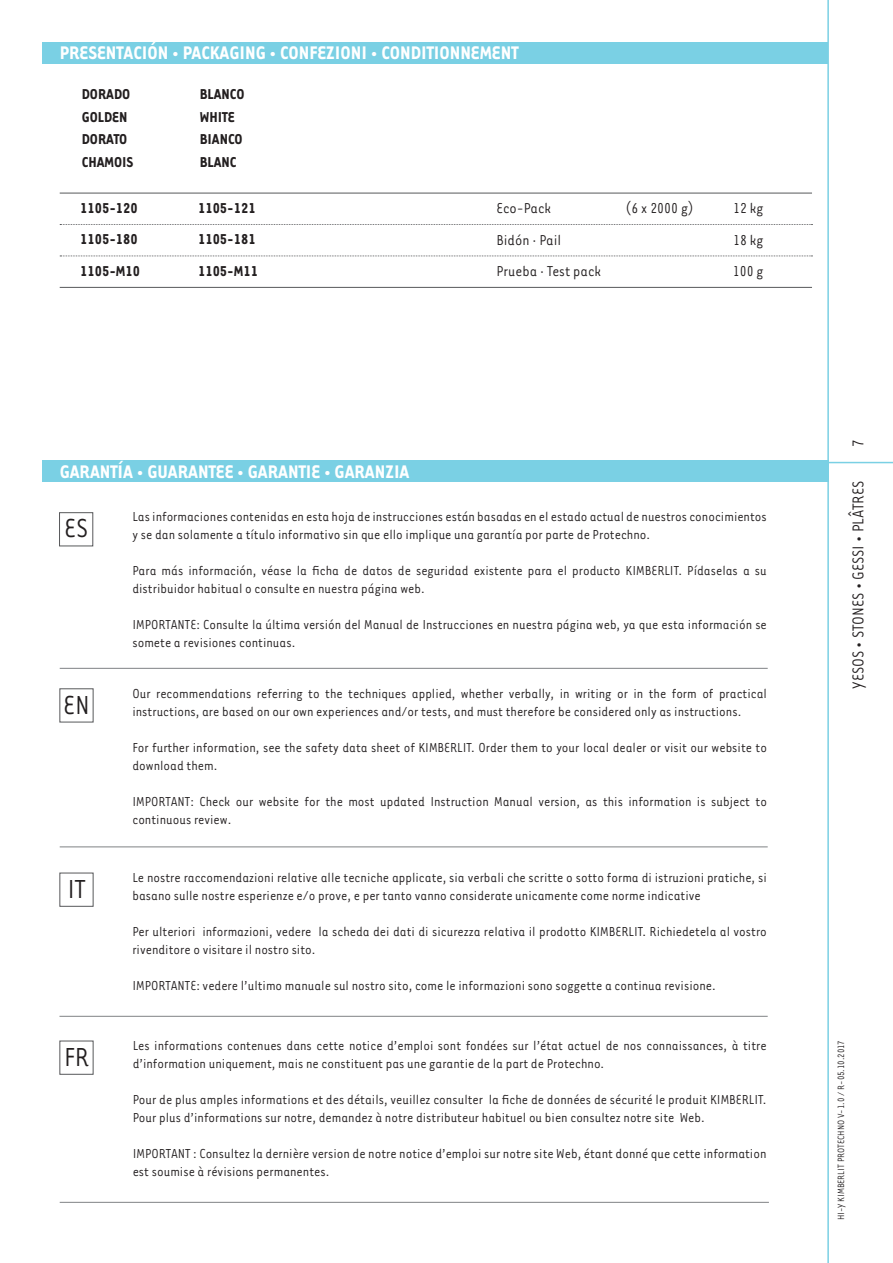
<style>
.page{position:relative;width:893px;height:1263px;background:#fff}
.page>*{position:absolute;margin:0;border:0;box-sizing:border-box;transform-origin:0 0}
.t1{font:30px "Tarzana Narrow";color:#231f20}
.t2{font:700 21px "Tarzana Narrow";color:#fff}
.t3{font:18px "Tarzana Narrow";color:#231f20}
.t4{font:700 16.5px "Tarzana Narrow";color:#231f20}
.t5{font:16.5px "Tarzana Narrow";color:#231f20}
.t6{font:15px/18px "Tarzana Narrow";color:#231f20}
.t7{font:10.5px "Tarzana Narrow";color:#231f20}
</style>
<div class="page">
<hr style="left:827px;top:0;width:2px;height:1263px;background:#7ad0e4">
<hr style="left:828px;top:462px;width:65px;height:1px;background:#7ad0e4">
<div style="left:43px;top:460px;width:786px;height:22px;background:#7ad0e4"></div>
<hr style="left:60px;top:668px;width:708px;height:1px;background:#808285">
<hr style="left:60px;top:846px;width:708px;height:1px;background:#808285">
<hr style="left:59px;top:1016px;width:709px;height:1px;background:#808285">
<hr style="left:60px;top:1202px;width:709px;height:1px;background:#808285">
<div style="left:59px;top:512px;width:34px;height:34px;border:1px solid #57585a"></div>
<div style="left:59px;top:688px;width:34px;height:34px;border:1px solid #57585a"></div>
<div style="left:59px;top:873px;width:34px;height:34px;border:1px solid #57585a"></div>
<div style="left:59px;top:1041px;width:34px;height:34px;border:1px solid #57585a"></div>
<div style="left:43px;top:43px;width:785px;height:21px;background:#7ad0e4"></div>
<svg style="left:60px;top:224px;width:752px;height:1px"></svg>
<hr style="left:60px;top:193px;width:752px;height:1px;background:#57585a">
<svg style="left:60px;top:256px;width:752px;height:1px"></svg>
<hr style="left:60px;top:287px;width:752px;height:1px;background:#57585a">
<p class="t2" style="left:60px;top:39px;width:460px">PRESENTACIÓN • PACKAGING • CONFEZIONI • CONDITIONNEMENT</p>
<p class="t4" style="left:82px;top:84px;width:50px">DORADO</p>
<p class="t4" style="left:82px;top:107px;width:47px">GOLDEN</p>
<p class="t4" style="left:82px;top:129px;width:47px">DORATO</p>
<p class="t4" style="left:82px;top:152px;width:53px">CHAMOIS</p>
<p class="t4" style="left:200px;top:84px;width:46px">BLANCO</p>
<p class="t4" style="left:200px;top:107px;width:36px">WHITE</p>
<p class="t4" style="left:200px;top:129px;width:44px">BIANCO</p>
<p class="t4" style="left:200px;top:152px;width:38px">BLANC</p>
<p class="t4" style="left:80px;top:198px;width:59px">1105-120</p>
<p class="t4" style="left:80px;top:229px;width:59px">1105-180</p>
<p class="t4" style="left:80px;top:261px;width:61px">1105-M10</p>
<p class="t4" style="left:198px;top:197px;width:59px">1105-121</p>
<p class="t4" style="left:198px;top:229px;width:59px">1105-181</p>
<p class="t4" style="left:198px;top:260px;width:61px">1105-M11</p>
<p class="t2" style="left:60px;top:459px;width:351px">GARANTÍA • GUARANTEE • GARANTIE • GARANZIA</p>
<p class="t5" style="left:496px;top:198px;width:56px">Eco-Pack</p>
<p class="t5" style="left:625px;top:198px;width:70px">(6 x 2000 g)</p>
<p class="t5" style="left:733px;top:198px;width:32px">12 kg</p>
<p class="t5" style="left:496px;top:230px;width:66px">Bidón · Pail</p>
<p class="t5" style="left:733px;top:230px;width:32px">18 kg</p>
<p class="t5" style="left:496px;top:261px;width:106px">Prueba · Test pack</p>
<p class="t5" style="left:733px;top:261px;width:32px">100 g</p>
<p class="t1" style="left:64px;top:510px;width:26px">ES</p>
<p class="t1" style="left:63px;top:686px;width:28px">EN</p>
<p class="t1" style="left:67px;top:871px;width:20px">IT</p>
<p class="t1" style="left:64px;top:1038px;width:26px">FR</p>
<p class="t6" style="left:132px;top:507px;width:636px">Las informaciones contenidas en esta hoja de instrucciones están basadas en el estado actual de nuestros conocimientos y se dan solamente a título informativo sin que ello implique una garantía por parte de Protechno.</p>
<p class="t6" style="left:132px;top:561px;width:636px">Para más información, véase la ficha de datos de seguridad existente para el producto KIMBERLIT. Pídaselas a su distribuidor habitual o consulte en nuestra página web.</p>
<p class="t6" style="left:132px;top:615px;width:636px">IMPORTANTE: Consulte la última versión del Manual de Instrucciones en nuestra página web, ya que esta información se somete a revisiones continuas.</p>
<p class="t6" style="left:132px;top:683px;width:636px">Our recommendations referring to the techniques applied, whether verbally, in writing or in the form of practical instructions, are based on our own experiences and/or tests, and must therefore be considered only as instructions.</p>
<p class="t6" style="left:132px;top:737px;width:636px">For further information, see the safety data sheet of KIMBERLIT. Order them to your local dealer or visit our website to download them.</p>
<p class="t6" style="left:132px;top:791px;width:636px">IMPORTANT: Check our website for the most updated Instruction Manual version, as this information is subject to continuous review.</p>
<p class="t6" style="left:132px;top:868px;width:636px">Le nostre raccomendazioni relative alle tecniche applicate, sia verbali che scritte o sotto forma di istruzioni pratiche, si basano sulle nostre esperienze e/o prove, e per tanto vanno considerate unicamente come norme indicative</p>
<p class="t6" style="left:132px;top:922px;width:636px">Per ulteriori informazioni, vedere la scheda dei dati di sicurezza relativa il prodotto KIMBERLIT. Richiedetela al vostro rivenditore o visitare il nostro sito.</p>
<p class="t6" style="left:132px;top:976px;width:585px">IMPORTANTE: vedere l’ultimo manuale sul nostro sito, come le informazioni sono soggette a continua revisione.</p>
<p class="t6" style="left:133px;top:1036px;width:635px">Les informations contenues dans cette notice d’emploi sont fondées sur l’état actuel de nos connaissances, à titre d’information uniquement, mais ne constituent pas une garantie de la part de Protechno.</p>
<p class="t6" style="left:133px;top:1090px;width:635px">Pour de plus amples informations et des détails, veuillez consulter la fiche de données de sécurité le produit KIMBERLIT.<br>Pour plus d’informations sur notre, demandez à notre distributeur habituel ou bien consultez notre site Web.</p>
<p class="t6" style="left:133px;top:1144px;width:635px">IMPORTANT : Consultez la dernière version de notre notice d’emploi sur notre site Web, étant donné que cette information est soumise à révisions permanentes.</p>
<p class="t3" style="left:847px;top:446px;width:9px;rotate:-90deg">7</p>
<p class="t3" style="left:847px;top:689px;width:209px;rotate:-90deg">YESOS • STONES • GESSI • PLÂTRES</p>
<p class="t7" style="left:835px;top:1220px;width:182px;rotate:-90deg">HI-Y KIMBERLIT PROTECHNO V-1.0 / R-05.10.2017</p>
</div>
